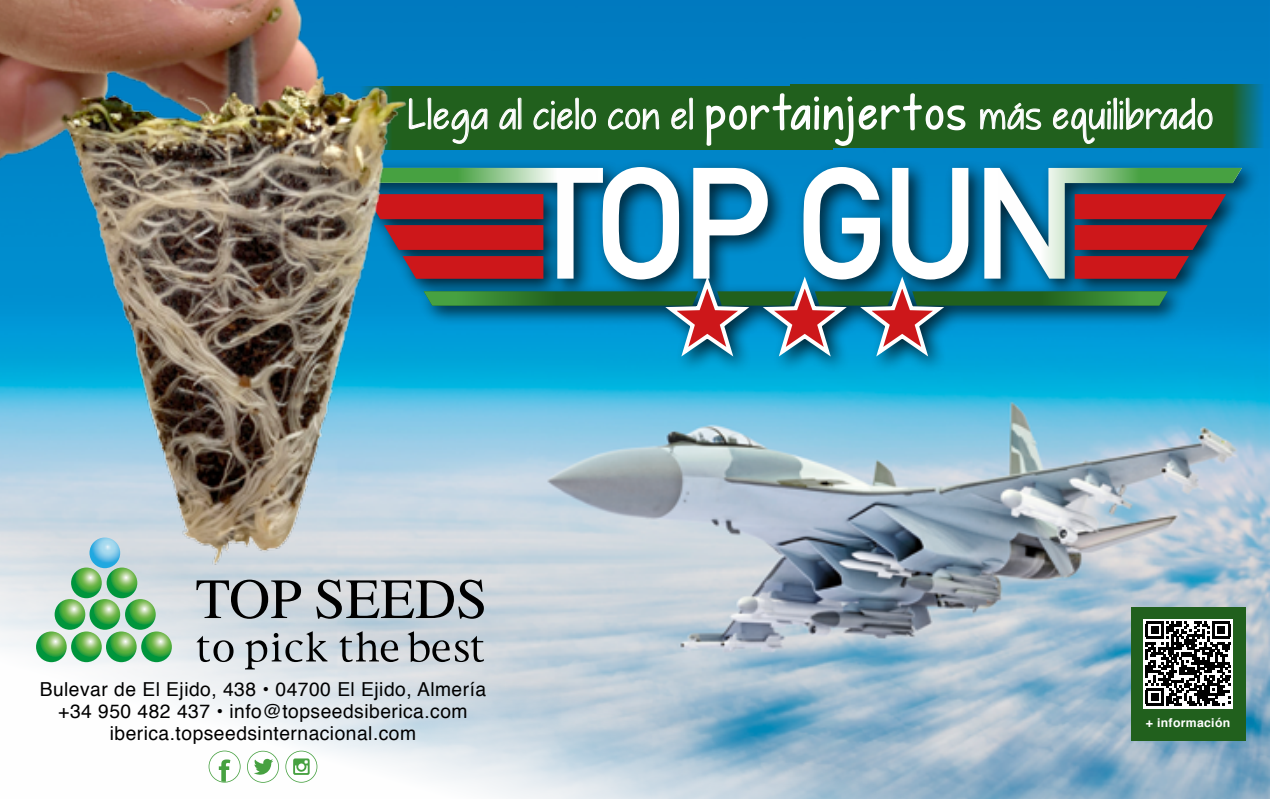
<style>
.page{position:relative;width:1270px;height:799px;background:#fff}
.page>*{position:absolute;margin:0;border:0;box-sizing:border-box;transform-origin:0 0}
.t1{font:36.75px "KG Pieceby Piece";letter-spacing:.04em;color:#fff}
.t2{font:19.25px/22.4px "Helvetica";letter-spacing:.025em;color:#000;text-align:center}
.t3{font:700 12.25px "Helvetica";letter-spacing:.025em;color:#fff}
.s1{font-size:42px}
</style>
<div class="page">
<img style="left:0;top:0;width:1270px;height:799px">
<div style="left:1131px;top:607px;width:114px;height:134px;background:#21601d"></div>
<svg style="left:196px;top:591px;width:105px;height:28px;background:#9ba1a5"></svg>
<svg style="left:316px;top:591px;width:168px;height:28px;background:#8c9296"></svg>
<svg style="left:196px;top:631px;width:288px;height:38px;background:#afb5ba"></svg>
<svg style="left:36px;top:631px;width:31px;height:31px"></svg>
<svg style="left:71px;top:631px;width:31px;height:31px"></svg>
<svg style="left:106px;top:631px;width:31px;height:31px"></svg>
<svg style="left:141px;top:631px;width:31px;height:31px"></svg>
<svg style="left:125px;top:599px;width:31px;height:31px"></svg>
<svg style="left:90px;top:599px;width:30px;height:31px"></svg>
<svg style="left:55px;top:599px;width:30px;height:31px"></svg>
<svg style="left:71px;top:567px;width:31px;height:31px"></svg>
<svg style="left:107px;top:567px;width:30px;height:31px"></svg>
<div style="left:343px;top:158px;width:918px;height:217px;background:#000;opacity:.75"></div>
<svg style="left:598px;top:167px;width:401px;height:89px"></svg>
<svg style="left:506px;top:167px;width:92px;height:89px"></svg>
<svg style="left:999px;top:167px;width:243px;height:112px;background:#3d8b9a"></svg>
<svg style="left:506px;top:225px;width:37px;height:25px"></svg>
<svg style="left:1075px;top:225px;width:132px;height:25px;background:#c0191e"></svg>
<svg style="left:506px;top:194px;width:37px;height:25px"></svg>
<svg style="left:1075px;top:194px;width:151px;height:25px;background:#c1191e"></svg>
<svg style="left:506px;top:256px;width:683px;height:105px;background:#35809c"></svg>
<svg style="left:967px;top:84px;width:303px;height:64px;background:#1c6434"></svg>
<div style="left:332px;top:86px;width:500px;height:64px;background:#21601d"></div>
<svg style="left:506px;top:98px;width:15px;height:31px"></svg>
<svg style="left:534px;top:98px;width:62px;height:31px"></svg>
<svg style="left:608px;top:109px;width:51px;height:21px"></svg>
<svg style="left:672px;top:98px;width:21px;height:31px"></svg>
<svg style="left:705px;top:69px;width:262px;height:132px"></svg>
<svg style="left:980px;top:100px;width:61px;height:37px;background:#477b44"></svg>
<svg style="left:1053px;top:98px;width:159px;height:46px;background:#41773e"></svg>
<img style="left:0;top:0;width:506px;height:591px">
<svg style="left:209px;top:750px;width:32px;height:32px"></svg>
<svg style="left:247px;top:750px;width:32px;height:32px"></svg>
<svg style="left:285px;top:750px;width:32px;height:32px"></svg>
<svg style="left:1143px;top:619px;width:90px;height:89px"></svg>
<svg style="left:1146px;top:621px;width:84px;height:85px;background:#646464"></svg>
<hr style="left:1212px;top:621px;width:18px;height:3px;background:#000">
<h1 class="t1" style="left:409px;top:91px;width:806px">Llega al cielo con el <span class="s1">portainjertos</span> más equilibrado</h1>
<p class="t2" style="left:40px;top:678px;width:448px">Bulevar de El Ejido, 438 • 04700 El Ejido, Almería +34 950 482 437 • info@topseedsiberica.com iberica.topseedsinternacional.com</p>
<p class="t3" style="left:1146px;top:713px;width:86px">+ información</p>
</div>
